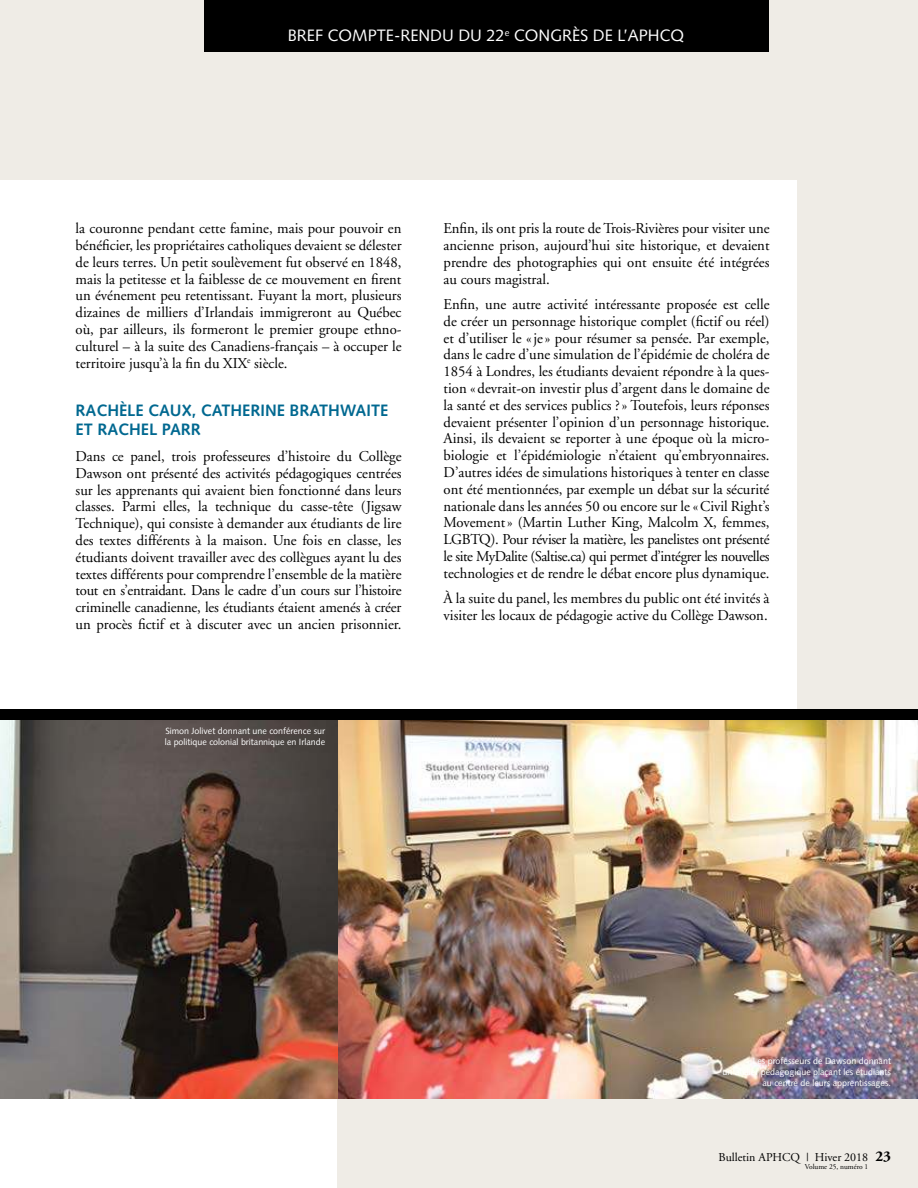
<style>
.page{position:relative;width:918px;height:1188px;background:#fff}
.page>*{position:absolute;margin:0;border:0;box-sizing:border-box;transform-origin:0 0}
.t1{font:700 16.5px/19.5px "Syntax LT Std";color:#006890}
.t2{font:16.5px "Syntax LT Std";color:#fff}
.t3{font:15px/16.8px "Adobe Garamond";color:#000;text-align:justify}
.t4{font:700 15px "Adobe Garamond";color:#000}
.t5{font:12px "Adobe Garamond";color:#000}
.t6{font:9px/10.8px "Syntax LT Std";color:#fff}
.t7{font:7.5px "Adobe Garamond";color:#000}
</style>
<div class="page">
<div style="left:797px;top:0;width:121px;height:1188px;background:#efece6"></div>
<div style="left:0;top:0;width:918px;height:179px;background:#efece6"></div>
<div style="left:338px;top:1009px;width:580px;height:179px;background:#efece6"></div>
<div style="left:338px;top:710px;width:580px;height:10px;background:#000"></div>
<div style="left:0;top:710px;width:338px;height:10px;background:#000"></div>
<img style="left:0;top:720px;width:918px;height:379px">
<div style="left:204px;top:0;width:564px;height:52px;background:#000"></div>
<p class="t2" style="left:288px;top:27px;width:398px">BREF COMPTE-RENDU DU 22<sup>e</sup> CONGRÈS DE L’APHCQ</p>
<p class="t3" style="left:76px;top:221px;width:327px">la couronne pendant cette famine, mais pour pouvoir en bénéficier, les propriétaires catholiques devaient se délester de leurs terres. Un petit soulèvement fut observé en 1848, mais la petitesse et la faiblesse de ce mouvement en firent un événement peu retentissant. Fuyant la mort, plusieurs dizaines de milliers d’Irlandais immigreront au Québec où, par ailleurs, ils formeront le premier groupe ethno&shy;culturel – à la suite des Canadiens-français – à occuper le territoire jusqu’à la fin du XIX<sup>e</sup> siècle.</p>
<p class="t1" style="left:76px;top:401px;width:314px">RACHÈLE CAUX, CATHERINE BRATHWAITE<br>ET RACHEL PARR</p>
<p class="t3" style="left:76px;top:448px;width:327px">Dans ce panel, trois professeures d’histoire du Collège Dawson ont présenté des activités pédagogiques centrées sur les apprenants qui avaient bien fonctionné dans leurs classes. Parmi elles, la technique du casse-tête (Jigsaw Technique), qui consiste à demander aux étudiants de lire des textes différents à la maison. Une fois en classe, les étudiants doivent travailler avec des collègues ayant lu des textes différents pour comprendre l’ensemble de la matière tout en s’entraidant. Dans le cadre d’un cours sur l’histoire criminelle canadienne, les étudiants étaient amenés à créer un procès fictif et à discuter avec un ancien prisonnier.</p>
<p class="t6" style="left:165px;top:726px;width:162px">Simon Jolivet donnant une conférence sur la politique colonial britannique en Irlande</p>
<p class="t3" style="left:444px;top:221px;width:327px">Enfin, ils ont pris la route de Trois-Rivières pour visiter une ancienne prison, aujourd’hui site historique, et devaient prendre des photographies qui ont ensuite été intégrées au cours magistral.</p>
<p class="t3" style="left:444px;top:296px;width:327px">Enfin, une autre activité intéressante proposée est celle de créer un personnage historique complet (fictif ou réel) et d’utiliser le « je » pour résumer sa pensée. Par exemple, dans le cadre d’une simulation de l’épidémie de choléra de 1854 à Londres, les étudiants devaient répondre à la ques&shy;tion « devrait-on investir plus d’argent dans le domaine de la santé et des services publics ? » Toutefois, leurs réponses devaient présenter l’opinion d’un personnage historique.<br>Ainsi, ils devaient se reporter à une époque où la micro&shy;biologie et l’épidémiologie n’étaient qu’embryonnaires.<br>D’autres idées de simulations historiques à tenter en classe ont été mentionnées, par exemple un débat sur la sécurité nationale dans les années 50 ou encore sur le « Civil Right’s Movement » (Martin Luther King, Malcolm X, femmes, LGBTQ). Pour réviser la matière, les panelistes ont présenté le site MyDalite (Saltise.ca) qui permet d’intégrer les nouvelles technologies et de rendre le débat encore plus dynamique.</p>
<p class="t3" style="left:444px;top:591px;width:327px">À la suite du panel, les membres du public ont été invités à visiter les locaux de pédagogie active du Collège Dawson.</p>
<p class="t6" style="left:723px;top:1056px;width:170px;text-align:right">Les professeurs de Dawson donnant<br>un atelier pédagogique plaçant les étudiants au centre de leurs apprentissages.</p>
<p class="t5" style="left:719px;top:1151px;width:151px">Bulletin APHCQ | Hiver 2018</p>
<p class="t7" style="left:805px;top:1163px;width:65px">Volume 25, numéro 1</p>
<p class="t4" style="left:875px;top:1150px;width:17px">23</p>
</div>
